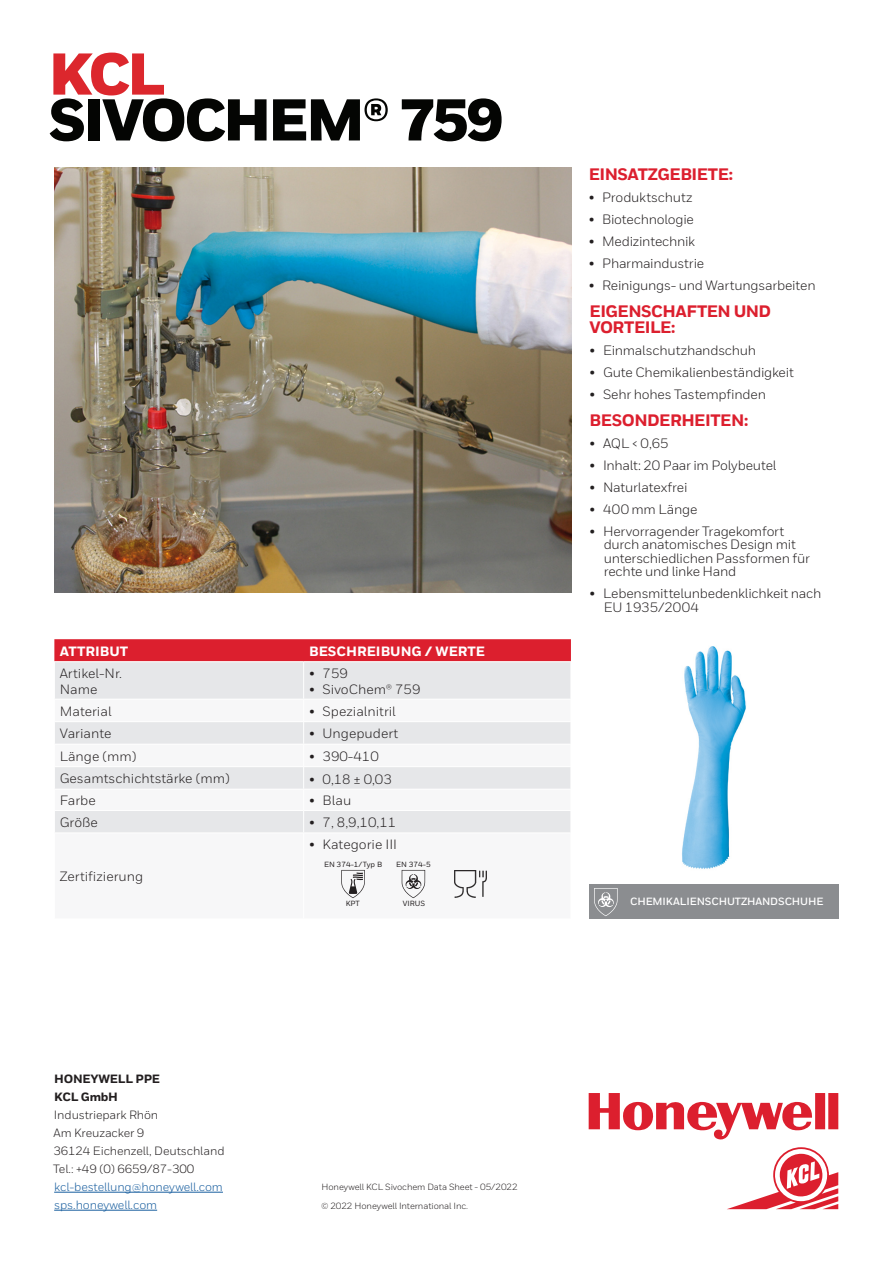
<style>
.page{position:relative;width:893px;height:1263px;background:#fff}
.page>*{position:absolute;margin:0;border:0;box-sizing:border-box;transform-origin:0 0}
.t1{font:900 58.8px "Honeywell Sans";letter-spacing:-.055em;color:#040503}
.t2{font:900 58.8px "Honeywell Sans";color:#dc272d}
.t3{font:800 16.5px/16.5px "Honeywell Sans TT";letter-spacing:-.03em;color:#dc1f2e}
.t4{font:13.5px/13.5px "Honeywell Sans TT";letter-spacing:-.015em;color:#231f20}
.t5{font:13.5px/16.2px "Honeywell Sans";color:#231f20}
.t6{font:800 13.5px "Honeywell Sans";color:#fff}
.t7{font:13.5px "Honeywell Sans Web";color:#231f20}
.t8{font:12px/18px "Honeywell Sans";letter-spacing:-.01em;color:#231f20}
.t9{font:12px/18px "Honeywell Sans";letter-spacing:-.01em;color:#175d9e}
.t10{font:800 12px/18px "Honeywell Sans";letter-spacing:-.02em;color:#231f20}
.t11{font:700 10.5px "Honeywell Sans";letter-spacing:-.01em;color:#fff}
.t12{font:9px "Honeywell Sans";letter-spacing:-.01em;color:#231f20}
.t13{font:500 7.5px "Honeywell Sans";color:#231f20}
.s1{font-family:"Honeywell Sans"}
</style>
<div class="page">
<img style="left:682px;top:646px;width:64px;height:223px">
<img style="left:54px;top:168px;width:517px;height:425px">
<div style="left:54px;top:639px;width:517px;height:22px;background:#dc1f2e"></div>
<div style="left:55px;top:662px;width:516px;height:37px;background:#e6e7e9"></div>
<svg style="left:55px;top:722px;width:516px;height:177px"></svg>
<hr style="left:303px;top:662px;width:1px;height:37px;background:#fff">
<hr style="left:54px;top:744px;width:250px;height:1px;background:#fff">
<hr style="left:304px;top:744px;width:267px;height:1px;background:#fff">
<hr style="left:54px;top:766px;width:250px;height:1px;background:#fff">
<hr style="left:304px;top:766px;width:267px;height:1px;background:#fff">
<hr style="left:54px;top:789px;width:250px;height:1px;background:#fff">
<hr style="left:304px;top:789px;width:267px;height:1px;background:#fff">
<hr style="left:54px;top:810px;width:250px;height:1px;background:#fff">
<hr style="left:304px;top:810px;width:267px;height:1px;background:#fff">
<svg style="left:303px;top:722px;width:1px;height:110px"></svg>
<hr style="left:54px;top:832px;width:250px;height:1px;background:#fff">
<hr style="left:304px;top:832px;width:267px;height:1px;background:#fff">
<hr style="left:303px;top:833px;width:1px;height:86px;background:#fff">
<svg style="left:589px;top:1093px;width:249px;height:47px"></svg>
<svg style="left:727px;top:1147px;width:111px;height:62px"></svg>
<hr style="left:54px;top:1192px;width:169px;height:1px;background:#175d9e">
<hr style="left:54px;top:1210px;width:103px;height:1px;background:#175d9e">
<div style="left:589px;top:884px;width:250px;height:35px;background:#8b8d90"></div>
<svg style="left:594px;top:888px;width:24px;height:28px"></svg>
<svg style="left:341px;top:870px;width:24px;height:28px"></svg>
<svg style="left:402px;top:870px;width:23px;height:28px"></svg>
<img style="left:454px;top:870px;width:33px;height:28px">
<h1 class="t2" style="left:48px;top:38px;width:118px">KCL</h1>
<h1 class="t1" style="left:48px;top:84px;width:456px">SIVOCHEM® 759</h1>
<p class="t6" style="left:60px;top:643px;width:70px">ATTRIBUT</p>
<p class="t6" style="left:309px;top:643px;width:178px">BESCHREIBUNG / WERTE</p>
<p class="t5" style="left:60px;top:665px;width:64px">Artikel-Nr.<br>Name</p>
<p class="t5" style="left:309px;top:665px;width:40px">• 759</p>
<p class="t5" style="left:309px;top:681px;width:113px">• SivoChem® 759</p>
<p class="t5" style="left:60px;top:703px;width:53px">Material</p>
<p class="t5" style="left:309px;top:703px;width:88px">• Spezialnitril</p>
<p class="t5" style="left:60px;top:725px;width:53px">Variante</p>
<p class="t5" style="left:309px;top:725px;width:91px">• Ungepudert</p>
<p class="t5" style="left:60px;top:748px;width:78px">Länge (mm)</p>
<p class="t5" style="left:309px;top:748px;width:71px">• 390-410</p>
<p class="t5" style="left:60px;top:770px;width:171px">Gesamtschichtstärke (mm)</p>
<p class="t7" style="left:309px;top:771px;width:84px"><span class="s1">•</span> 0,18 ± 0,03</p>
<p class="t5" style="left:60px;top:792px;width:37px">Farbe</p>
<p class="t5" style="left:309px;top:792px;width:44px">• Blau</p>
<p class="t5" style="left:60px;top:814px;width:40px">Größe</p>
<p class="t5" style="left:309px;top:814px;width:89px">• 7, 8,9,10,11</p>
<p class="t5" style="left:60px;top:868px;width:85px">Zertifizierung</p>
<p class="t10" style="left:54px;top:1070px;width:107px">HONEYWELL PPE<br>KCL GmbH</p>
<p class="t8" style="left:53px;top:1106px;width:173px">Industriepark Rhön<br>Am Kreuzacker 9<br>36124 Eichenzell, Deutschland<br>Tel.: +49 (0) 6659/87-300</p>
<p class="t9" style="left:54px;top:1178px;width:170px">kcl-bestellung@honeywell.com sps.honeywell.com</p>
<p class="t5" style="left:309px;top:836px;width:90px">• Kategorie III</p>
<p class="t13" style="left:324px;top:860px;width:60px">EN 374-1/Typ B</p>
<p class="t13" style="left:346px;top:898px;width:16px">KPT</p>
<p class="t13" style="left:396px;top:860px;width:36px">EN 374-5</p>
<p class="t13" style="left:403px;top:898px;width:24px">VIRUS</p>
<p class="t12" style="left:321px;top:1181px;width:198px">Honeywell KCL Sivochem Data Sheet - 05/2022</p>
<p class="t12" style="left:321px;top:1200px;width:149px">© 2022 Honeywell International Inc.</p>
<p class="t3" style="left:589px;top:167px;width:146px">EINSATZGEBIETE:</p>
<p class="t4" style="left:589px;top:191px;width:106px">• Produktschutz</p>
<p class="t4" style="left:589px;top:213px;width:107px">• Biotechnologie</p>
<p class="t4" style="left:589px;top:235px;width:108px">• Medizintechnik</p>
<p class="t4" style="left:589px;top:257px;width:117px">• Pharmaindustrie</p>
<p class="t4" style="left:589px;top:279px;width:228px">• Reinigungs- und Wartungsarbeiten</p>
<p class="t3" style="left:589px;top:303px;width:183px">EIGENSCHAFTEN UND<br>VORTEILE:</p>
<p class="t4" style="left:589px;top:344px;width:168px">• Einmalschutzhandschuh</p>
<p class="t4" style="left:589px;top:366px;width:206px">• Gute Chemikalienbeständigkeit</p>
<p class="t4" style="left:589px;top:388px;width:178px">• Sehr hohes Tastempfinden</p>
<p class="t3" style="left:589px;top:412px;width:160px">BESONDERHEITEN:</p>
<p class="t4" style="left:589px;top:436px;width:81px">• AQL &lt; 0,65</p>
<p class="t4" style="left:589px;top:458px;width:188px">• Inhalt: 20 Paar im Polybeutel</p>
<p class="t4" style="left:589px;top:480px;width:100px">• Naturlatexfrei</p>
<p class="t4" style="left:589px;top:502px;width:109px">• 400 mm Länge</p>
<p class="t4" style="left:604px;top:524px;width:208px;text-indent:-14px">• Hervorragender Tragekomfort durch anatomisches Design mit unterschiedlichen Passformen für rechte und linke Hand</p>
<p class="t4" style="left:604px;top:587px;width:219px;text-indent:-14px">• Lebensmittelunbedenklichkeit nach<br>EU 1935/2004</p>
<p class="t11" style="left:630px;top:895px;width:195px">CHEMIKALIENSCHUTZHANDSCHUHE</p>
</div>
